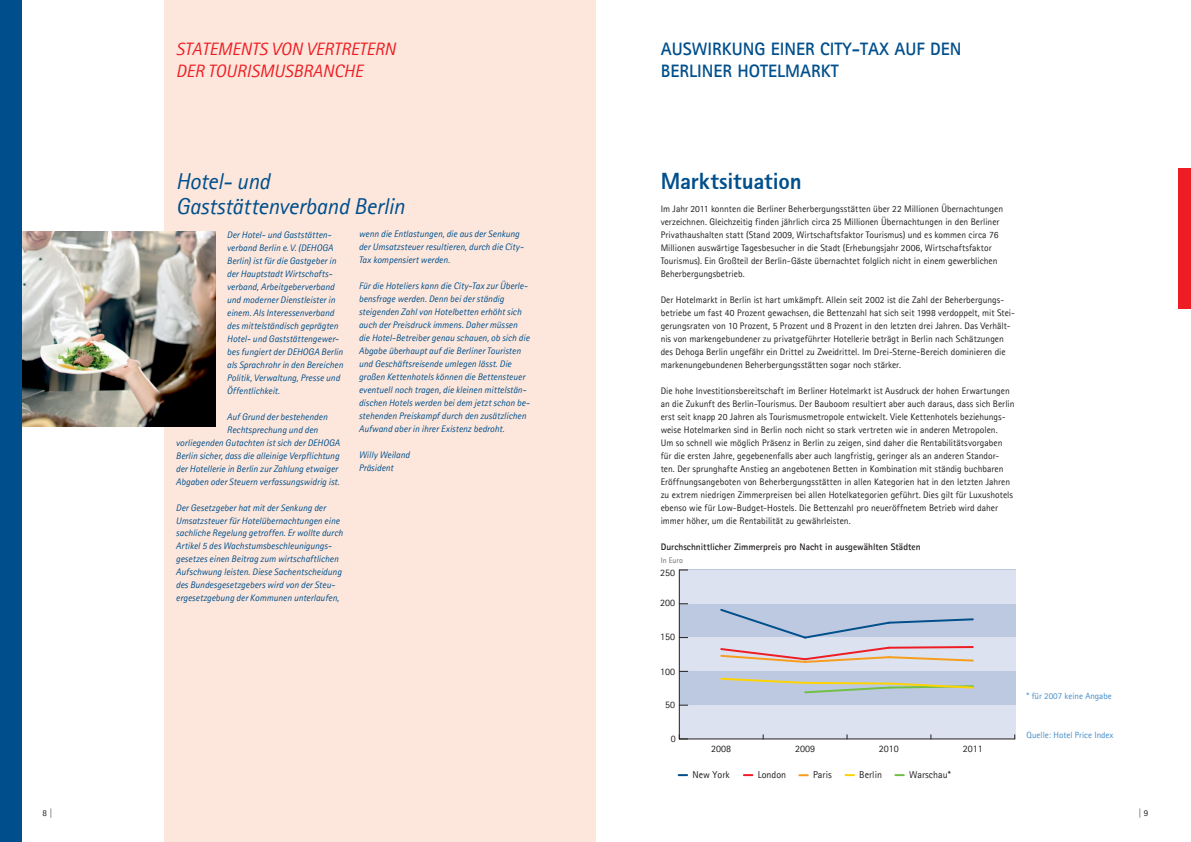
<style>
.page{position:relative;width:1191px;height:842px;background:#fff}
.page>*{position:absolute;margin:0;border:0;box-sizing:border-box;transform-origin:0 0}
.t1{font:italic 23px/25px "Agfa Rotis Sans Serif";letter-spacing:-.01em;color:#004f8c}
.t2{font:800 23px "Agfa Rotis Sans Serif";letter-spacing:-.01em;color:#004f8c}
.t3{font:700 18px "Agfa Rotis Sans Serif";color:#004f8c}
.t4{font:italic 18px "Agfa Rotis Sans Serif";color:#ee1d23}
.t5{font:10px "Agfa Rotis Sans Serif";color:#231f20}
.t6{font:9.9px "Agfa Rotis Sans Serif";color:#231f20}
.t7{font:9.5px/13px "Agfa Rotis Sans Serif";color:#231f20}
.t8{font:italic 9.5px/13px "Agfa Rotis Sans Serif";color:#004f8c}
.t9{font:700 9.5px "Agfa Rotis Sans Serif";color:#231f20}
.t10{font:9px "Agfa Rotis Sans Serif";color:#448dcb}
.t11{font:9px "Agfa Rotis Sans Serif";color:#231f20}
.t12{font:8px "Agfa Rotis Sans Serif";letter-spacing:.005em;color:#6c6d70}
</style>
<div class="page">
<div style="left:164px;top:0;width:431px;height:842px;background:#fde7dc"></div>
<div style="left:679px;top:570px;width:336px;height:169px;background:#bdc9e0"></div>
<div style="left:679px;top:570px;width:336px;height:34px;background:#dce2ef"></div>
<div style="left:679px;top:637px;width:336px;height:34px;background:#dce2ef"></div>
<div style="left:679px;top:705px;width:336px;height:34px;background:#dce2ef"></div>
<hr style="left:679px;top:738px;width:335px;height:1px;background:#231f20">
<hr style="left:679px;top:570px;width:1px;height:169px;background:#231f20">
<svg style="left:720px;top:677px;width:254px;height:17px"></svg>
<svg style="left:720px;top:609px;width:254px;height:54px"></svg>
<svg style="left:895px;top:774px;width:8px;height:2px"></svg>
<svg style="left:845px;top:774px;width:9px;height:2px"></svg>
<svg style="left:799px;top:774px;width:8px;height:2px"></svg>
<svg style="left:744px;top:774px;width:8px;height:2px"></svg>
<svg style="left:678px;top:774px;width:9px;height:2px"></svg>
<img style="left:21px;top:231px;width:194px;height:195px">
<div style="left:1178px;top:168px;width:13px;height:140px;background:#ee1d23"></div>
<div style="left:0;top:0;width:21px;height:842px;background:#004f8c"></div>
<h2 class="t4" style="left:176px;top:38px;width:18px">State</h2>
<h2 class="t4" style="left:217px;top:38px;width:108px">ments von Vertreter</h2>
<h2 class="t4" style="left:384px;top:38px;width:13px">n</h2>
<h2 class="t4" style="left:176px;top:60px;width:11px">der</h2>
<h2 class="t4" style="left:208px;top:60px;width:18px">Touris</h2>
<h2 class="t4" style="left:259px;top:60px;width:25px">musbra</h2>
<h2 class="t4" style="left:322px;top:60px;width:22px">nche</h2>
<h1 class="t1" style="left:176px;top:169px;width:230px">Hotel- und<br>Gaststättenverband Berlin</h1>
<p class="t8" style="left:227px;top:228px;width:118px">Der Hotel- und Gaststätten&shy;verband Berlin e.V. (DEHOGA<br>Berlin) ist für die Gastgeber in der Hauptstadt Wirtschafts&shy;verband, Arbeitgeberverband und moderner Dienstleister in einem. Als Interessenverband des mittelständisch geprägten<br>Hotel- und Gaststättengewer&shy;bes fungiert der DEHOGA Berlin als Sprachrohr in den Bereichen<br>Politik, Verwaltung, Presse und<br>Öffentlichkeit.</p>
<p class="t8" style="left:227px;top:410px;width:102px">Auf Grund der bestehenden</p>
<p class="t8" style="left:227px;top:423px;width:93px">Rechtsprechung und den</p>
<p class="t8" style="left:176px;top:436px;width:165px">vorliegenden Gutachten ist sich der DEHOGA</p>
<p class="t8" style="left:176px;top:449px;width:165px">Berlin sicher, dass die alleinige Verpflichtung</p>
<p class="t8" style="left:176px;top:462px;width:163px">der Hotellerie in Berlin zur Zahlung etwaiger</p>
<p class="t8" style="left:176px;top:475px;width:165px">Abgaben oder Steuern verfassungswidrig ist.</p>
<p class="t8" style="left:176px;top:501px;width:168px">Der Gesetzgeber hat mit der Senkung der Umsatzsteuer für Hotelübernachtungen eine sachliche Regelung getroffen. Er wollte durch Artikel 5 des Wachstumsbeschleunigungs&shy;gesetzes einen Beitrag zum wirtschaftlichen Aufschwung leisten. Diese Sachentscheidung des Bundesgesetzgebers wird von der Steu&shy;ergesetzgebung der Kommunen unterlaufen,</p>
<p class="t8" style="left:359px;top:228px;width:166px">wenn die Entlastungen, die aus der Senkung der Umsatzsteuer resultieren, durch die City-<br>Tax kompensiert werden.</p>
<p class="t8" style="left:359px;top:280px;width:172px">Für die Hoteliers kann die City-Tax zur Überle&shy;bensfrage werden. Denn bei der ständig steigenden Zahl von Hotelbetten erhöht sich auch der Preisdruck immens. Daher müssen die Hotel-Betreiber genau schauen, ob sich die Abgabe überhaupt auf die Berliner Touristen und Geschäftsreisende umlegen lässt. Die großen Kettenhotels können die Bettensteuer eventuell noch tragen, die kleinen mittelstän&shy;dischen Hotels werden bei dem jetzt schon be&shy;stehenden Preiskampf durch den zusätzlichen Aufwand aber in ihrer Existenz bedroht.</p>
<p class="t8" style="left:359px;top:449px;width:53px">Willy Weiland<br>Präsident</p>
<h2 class="t3" style="left:660px;top:38px;width:24px">Ausw</h2>
<h2 class="t3" style="left:707px;top:38px;width:198px">irku ng einer City-Tax auf</h2>
<h2 class="t3" style="left:930px;top:38px;width:33px">de n</h2>
<h2 class="t3" style="left:660px;top:59px;width:98px">Berliner Hotel</h2>
<h2 class="t3" style="left:785px;top:59px;width:26px">markt</h2>
<h1 class="t2" style="left:660px;top:166px;width:142px">Marktsituation</h1>
<p class="t7" style="left:660px;top:202px;width:344px">Im Jahr 2011 konnten die Berliner Beherbergungsstätten über 22 Millionen Übernachtungen verzeichnen. Gleichzeitig finden jährlich circa 25 Millionen Übernachtungen in den Berliner Privathaushalten statt (Stand 2009, Wirtschaftsfaktor Tourismus) und es kommen circa 76<br>Millionen auswärtige Tagesbesucher in die Stadt (Erhebungsjahr 2006, Wirtschaftsfaktor Tourismus). Ein Großteil der Berlin-Gäste übernachtet folglich nicht in einem gewerblichen Beherbergungsbetrieb.</p>
<p class="t7" style="left:660px;top:293px;width:356px">Der Hotelmarkt in Berlin ist hart umkämpft. Allein seit 2002 ist die Zahl der Beherbergungs&shy;betriebe um fast 40 Prozent gewachsen, die Bettenzahl hat sich seit 1998 verdoppelt, mit Stei&shy;gerungsraten von 10 Prozent, 5 Prozent und 8 Prozent in den letzten drei Jahren. Das Verhält&shy;nis von markengebundener zu privatgeführter Hotellerie beträgt in Berlin nach Schätzungen des Dehoga Berlin ungefähr ein Drittel zu Zweidrittel. Im Drei-Sterne-Bereich dominieren die markenungebundenen Beherbergungsstätten sogar noch stärker.</p>
<p class="t7" style="left:660px;top:384px;width:355px">Die hohe Investitionsbereitschaft im Berliner Hotelmarkt ist Ausdruck der hohen Erwartungen an die Zukunft des Berlin-Tourismus. Der Bauboom resultiert aber auch daraus, dass sich Berlin erst seit knapp 20 Jahren als Tourismusmetropole entwickelt. Viele Kettenhotels beziehungs&shy;weise Hotelmarken sind in Berlin noch nicht so stark vertreten wie in anderen Metropolen.<br>Um so schnell wie möglich Präsenz in Berlin zu zeigen, sind daher die Rentabilitätsvorgaben für die ersten Jahre, gegebenenfalls aber auch langfristig, geringer als an anderen Standor&shy;ten. Der sprunghafte Anstieg an angebotenen Betten in Kombination mit ständig buchbaren Eröffnungsangeboten von Beherbergungsstätten in allen Kategorien hat in den letzten Jahren zu extrem niedrigen Zimmerpreisen bei allen Hotelkategorien geführt. Dies gilt für Luxushotels ebenso wie für Low-Budget-Hostels. Die Bettenzahl pro neueröffnetem Betrieb wird daher immer höher, um die Rentabilität zu gewährleisten.</p>
<p class="t9" style="left:660px;top:540px;width:261px">Durchschnittlicher Zimmerpreis pro Nacht in ausgewählten Städten</p>
<p class="t12" style="left:660px;top:555px;width:24px">In Euro</p>
<p class="t6" style="left:660px;top:567px;width:16px">250</p>
<p class="t6" style="left:660px;top:597px;width:16px">200</p>
<p class="t6" style="left:660px;top:631px;width:16px">150</p>
<p class="t6" style="left:660px;top:665px;width:16px">100</p>
<p class="t6" style="left:665px;top:698px;width:11px">50</p>
<p class="t6" style="left:670px;top:732px;width:6px">0</p>
<p class="t6" style="left:711px;top:743px;width:21px">2008</p>
<p class="t6" style="left:795px;top:743px;width:21px">2009</p>
<p class="t6" style="left:879px;top:743px;width:21px">2010</p>
<p class="t6" style="left:962px;top:743px;width:21px">2011</p>
<p class="t5" style="left:692px;top:768px;width:39px">New York</p>
<p class="t5" style="left:757px;top:769px;width:30px">London</p>
<p class="t5" style="left:813px;top:769px;width:20px">Paris</p>
<p class="t5" style="left:859px;top:769px;width:24px">Berlin</p>
<p class="t5" style="left:909px;top:769px;width:43px">Warschau*</p>
<p class="t10" style="left:1026px;top:691px;width:87px">* für 2007 keine Angabe</p>
<p class="t10" style="left:1026px;top:730px;width:88px">Quelle: Hotel Price Index</p>
<p class="t11" style="left:43px;top:807px;width:11px">8 |</p>
<p class="t11" style="left:1138px;top:807px;width:11px">| 9</p>
</div>
